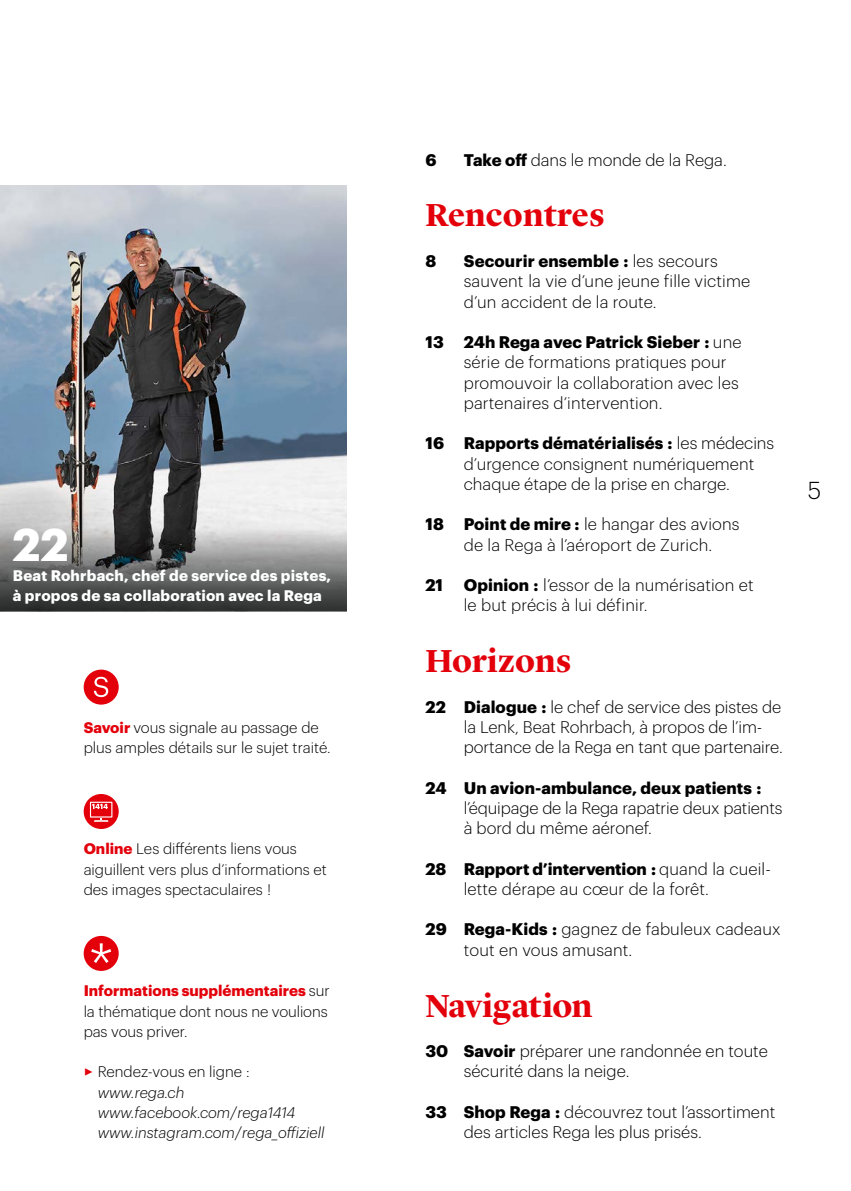
<style>
.page{position:relative;width:851px;height:1191px;background:#fff}
.page>*{position:absolute;margin:0;border:0;box-sizing:border-box;transform-origin:0 0}
.t1{font:700 45px "Graphik";color:#fff}
.t2{font:700 33px "Lyon Display";letter-spacing:.005em;color:#e3000b}
.t3{font:300 24px "Graphik";color:#000}
.t4{font:300 16.5px/20.2px "Graphik";letter-spacing:.005em;color:#000}
.t5{font:700 16.5px "Graphik";color:#000}
.t6{font:300 15px/20.2px "Graphik";color:#000}
.t7{font:italic 300 15px/20.2px "Graphik";color:#000}
.t8{font:700 15px/20.2px "Graphik";letter-spacing:.015em;color:#fff}
.s1{font-weight:700;color:#e3000b}
.s2{color:#e3000b}
.s3{font-style:normal}
.s4{font-weight:700}
</style>
<div class="page">
<img style="left:0;top:186px;width:346px;height:329px">
<div style="left:84px;top:669px;width:35px;height:35px;background:#e3000b;border-radius:50%"></div>
<svg style="left:94px;top:677px;width:14px;height:20px"></svg>
<svg style="left:84px;top:794px;width:35px;height:35px"></svg>
<svg style="left:92px;top:804px;width:16px;height:5px"></svg>
<div style="left:90px;top:801px;width:22px;height:16px;border:1px solid #fff"></div>
<svg style="left:94px;top:818px;width:14px;height:3px"></svg>
<div style="left:84px;top:936px;width:35px;height:35px;background:#e3000b;border-radius:50%"></div>
<svg style="left:91px;top:943px;width:20px;height:20px"></svg>
<svg style="left:0;top:515px;width:346px;height:96px;background:#777"></svg>
<h1 class="t1" style="left:13px;top:509px;width:57px">22</h1>
<p class="t8" style="left:13px;top:564px;width:320px">Beat Rohrbach, chef de service des pistes, à propos de sa collaboration avec la Rega</p>
<p class="t6" style="left:84px;top:716px;width:248px"><span class="s1">Savoir</span> vous signale au passage de plus amples détails sur le sujet traité.</p>
<p class="t6" style="left:84px;top:837px;width:245px"><span class="s1">Online</span> Les différents liens vous aiguillent vers plus d’informations et des images spectaculaires !</p>
<p class="t6" style="left:84px;top:979px;width:247px"><span class="s1">Informations supplémentaires</span> sur la thématique dont nous ne voulions pas vous priver.</p>
<p class="t7" style="left:98px;top:1060px;width:228px;text-indent:-14px"><span class="s2">✓</span> <span class="s3">Rendez-vous en ligne : </span>www.rega.ch www.facebook.com/rega1414 www.instagram.com/rega_offiziell</p>
<p class="t5" style="left:425px;top:147px;width:13px">6</p>
<p class="t4" style="left:463px;top:148px;width:264px"><span class="s4">Take off</span> dans le monde de la Rega.</p>
<p class="t2" style="left:425px;top:191px;width:180px">Rencontres</p>
<p class="t5" style="left:425px;top:248px;width:12px">8</p>
<p class="t4" style="left:463px;top:250px;width:288px"><span class="s4">Secourir ensemble :</span> les secours sauvent la vie d’une jeune fille victime d’un accident de la route.</p>
<p class="t4" style="left:463px;top:331px;width:279px;text-indent:-38px"><span class="s4">13 24h Rega avec Patrick Sieber :</span> une série de formations pratiques pour promouvoir la collaboration avec les partenaires d’intervention.</p>
<p class="t4" style="left:463px;top:432px;width:312px;text-indent:-38px"><span class="s4">16 Rapports dématérialisés :</span> les médecins d’urgence consignent numériquement chaque étape de la prise en charge.</p>
<p class="t4" style="left:463px;top:513px;width:277px;text-indent:-38px"><span class="s4">18 Point de mire :</span> le hangar des avions de la Rega à l’aéroport de Zurich.</p>
<p class="t5" style="left:425px;top:572px;width:19px">21</p>
<p class="t4" style="left:463px;top:574px;width:291px"><span class="s4">Opinion :</span> l’essor de la numérisation et le but précis à lui définir.</p>
<p class="t2" style="left:425px;top:636px;width:147px">Horizons</p>
<p class="t4" style="left:463px;top:695px;width:320px;text-indent:-38px"><span class="s4">22 Dialogue :</span> le chef de service des pistes de la Lenk, Beat Rohrbach, à propos de l’im&shy;portance de la Rega en tant que partenaire.</p>
<p class="t4" style="left:463px;top:776px;width:320px;text-indent:-38px"><span class="s4">24 Un avion-ambulance, deux patients : </span>l’équipage de la Rega rapatrie deux patients à bord du même aéronef.</p>
<p class="t4" style="left:463px;top:857px;width:306px;text-indent:-38px"><span class="s4">28 Rapport d’intervention :</span> quand la cueil&shy;lette dérape au cœur de la forêt.</p>
<p class="t4" style="left:463px;top:918px;width:318px;text-indent:-38px"><span class="s4">29 Rega-Kids :</span> gagnez de fabuleux cadeaux tout en vous amusant.</p>
<p class="t2" style="left:425px;top:980px;width:168px">Navigation</p>
<p class="t4" style="left:463px;top:1039px;width:305px;text-indent:-38px"><span class="s4">30 Savoir</span> préparer une randonnée en toute sécurité dans la neige.</p>
<p class="t4" style="left:463px;top:1100px;width:313px;text-indent:-38px"><span class="s4">33 Shop Rega :</span> découvrez tout l’assortiment des articles Rega les plus prisés.</p>
<h3 class="t3" style="left:807px;top:473px;width:15px">5</h3>
</div>
